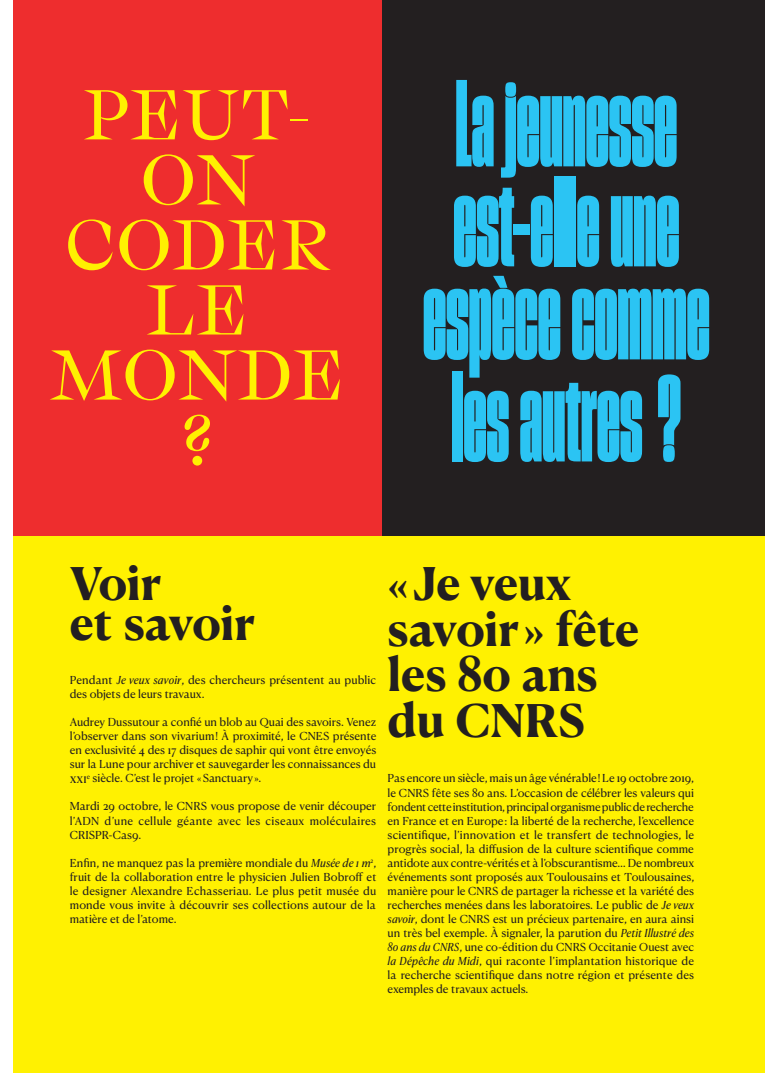
<style>
.page{position:relative;width:765px;height:1073px;background:#fff}
.page>*{position:absolute;margin:0;border:0;box-sizing:border-box;transform-origin:0 0}
.Chapeau_Int___18{font:120px/98.3px "Sharp Grotesk Black 08";color:#2bc4f3}
.t1{font:70px/65px "Gza Super";letter-spacing:-.01em;color:#fff101;text-align:center}
.Gros_Titre___45{font:700 45px/45.5px "Canela Text";letter-spacing:-.01em;color:#231f20}
.Texte_justifié___11{font:11px/14px "Canela Text";color:#231f20;text-align:justify}
.s1{font-style:italic}
</style>
<div class="page">
<div style="left:13px;top:0;width:369px;height:536px;background:#ee2d2e"></div>
<div style="left:382px;top:0;width:382px;height:536px;background:#231f20"></div>
<div style="left:13px;top:536px;width:751px;height:537px;background:#fff101"></div>
<h2 class="t1" style="left:49px;top:82px;width:298px">PEUT-<br>ON<br>CODER<br>LE<br>MONDE ?</h2>
<p class="Chapeau_Int___18" style="left:423px;top:75px;width:288px">La jeunesse est-elle une espèce comme les autres ?</p>
<p class="Gros_Titre___45" style="left:70px;top:557px;width:187px;line-height:40px">Voir<br>et savoir</p>
<p class="Texte_justifié___11" style="left:70px;top:672px;width:308px">Pendant <span class="s1">Je veux savoir</span>, des chercheurs présentent au public des objets de leurs travaux.</p>
<p class="Texte_justifié___11" style="left:70px;top:714px;width:308px">Audrey Dussutour a confié un blob au Quai des savoirs. Venez l’observer dans son vivarium ! À proximité, le CNES présente en exclusivité 4 des 17 disques de saphir qui vont être envoyés sur la Lune pour archiver et sauvegarder les connaissances du xxi<sup>e</sup> siècle. C’est le projet « Sanctuary ».</p>
<p class="Texte_justifié___11" style="left:70px;top:798px;width:307px">Mardi 29 octobre, le CNRS vous propose de venir découper l’ADN d’une cellule géante avec les ciseaux moléculaires CRISPR‑Cas9.</p>
<p class="Texte_justifié___11" style="left:70px;top:854px;width:308px">Enfin, ne manquez pas la première mondiale du <span class="s1">Musée de 1 m</span><sup>2</sup>, fruit de la collaboration entre le physicien Julien Bobroff et le designer Alexandre Echasseriau. Le plus petit musée du monde vous invite à découvrir ses collections autour de la matière et de l’atome.</p>
<p class="Gros_Titre___45" style="left:387px;top:554px;width:253px">« Je veux savoir » fête les 80 ans du CNRS</p>
<p class="Texte_justifié___11" style="left:387px;top:770px;width:308px">Pas encore un siècle, mais un âge vénérable ! Le 19 octobre 2019, le CNRS fête ses 80 ans. L’occasion de célébrer les valeurs qui fondent cette institution, principal organisme public de recherche en France et en Europe : la liberté de la recherche, l’excellence scientifique, l’innovation et le transfert de technologies, le progrès social, la diffusion de la culture scientifique comme antidote aux contre-vérités et à l’obscurantisme… De nombreux événements sont proposés aux Toulousains et Toulousaines, manière pour le CNRS de partager la richesse et la variété des recherches menées dans les laboratoires. Le public de <span class="s1">Je veux savoir</span>, dont le CNRS est un précieux partenaire, en aura ainsi un très bel exemple. À signaler, la parution du <span class="s1">Petit Illustré des 80 ans du CNRS</span>, une co-édition du CNRS Occitanie Ouest avec <span class="s1">la Dépêche du Midi</span>, qui raconte l’implantation historique de la recherche scientifique dans notre région et présente des exemples de travaux actuels.</p>
</div>
